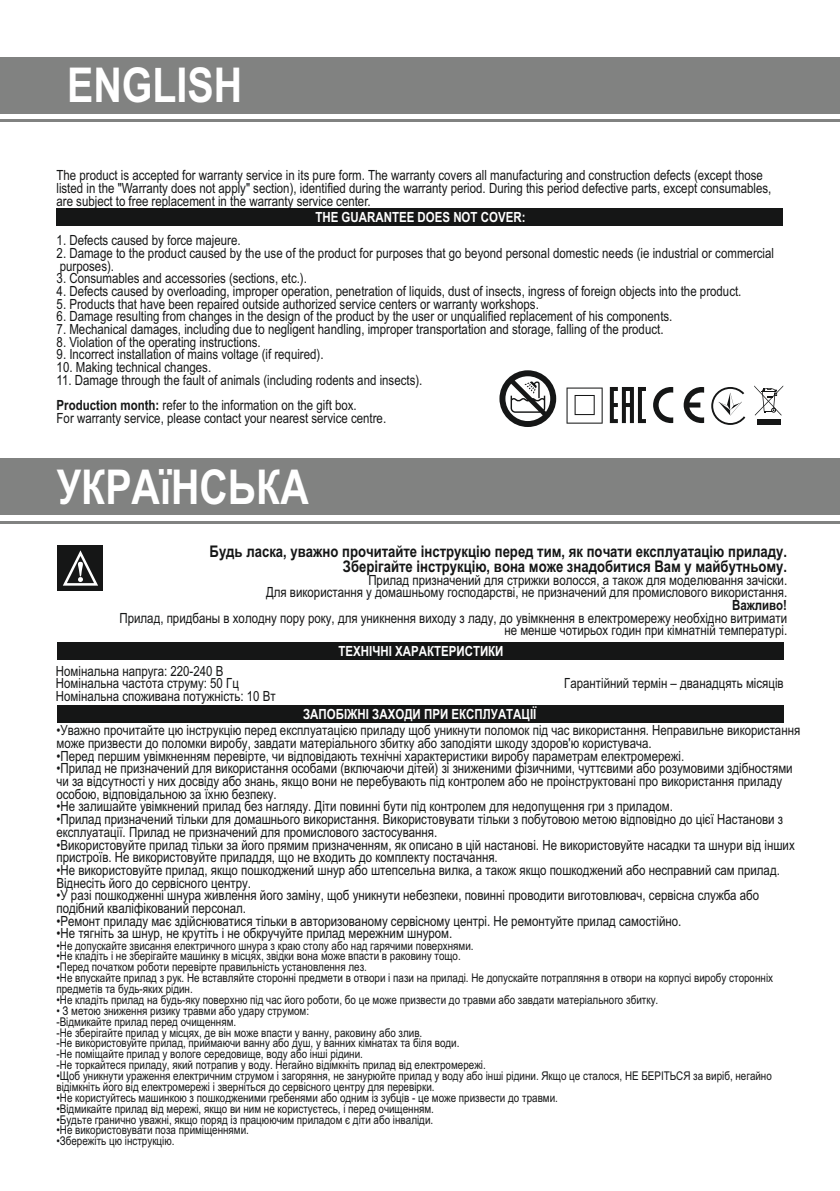
<style>
.page{position:relative;width:840px;height:1191px;background:#fff}
.page>*{position:absolute;margin:0;border:0;box-sizing:border-box;transform-origin:0 0}
.t1{font:700 48px "Arial Narrow";color:#fff}
.t2{font:700 16px/14.6px "Arial Narrow";color:#151616;text-align:right}
.t3{font:14px/12.6px "Arial Narrow";color:#151616}
.t4{font:700 14px "Arial Narrow";color:#fff}
.t5{font:700 14px "Arial Narrow";color:#151616}
.t6{font:12px/10.8px "Arial Narrow";color:#151616}
.s1{font-weight:700}
</style>
<div class="page">
<div style="left:0;top:57px;width:839px;height:56px;background:#818281"></div>
<hr style="left:0;top:119px;width:839px;height:3px;background:#818281">
<div style="left:57px;top:208px;width:725px;height:17px;background:#151616"></div>
<svg style="left:653px;top:387px;width:50px;height:36px"></svg>
<svg style="left:609px;top:387px;width:36px;height:36px"></svg>
<svg style="left:566px;top:387px;width:36px;height:36px"></svg>
<svg style="left:711px;top:387px;width:33px;height:38px"></svg>
<svg style="left:754px;top:385px;width:28px;height:30px"></svg>
<div style="left:756px;top:419px;width:24px;height:6px;background:#151616"></div>
<div style="left:57px;top:705px;width:725px;height:17px;background:#151616"></div>
<div style="left:57px;top:642px;width:726px;height:17px;background:#151616"></div>
<div style="left:58px;top:545px;width:45px;height:45px;background:#151616"></div>
<svg style="left:63px;top:550px;width:35px;height:35px"></svg>
<div style="left:0;top:458px;width:839px;height:57px;background:#818281"></div>
<hr style="left:0;top:521px;width:839px;height:2px;background:#818281">
<svg style="left:499px;top:370px;width:57px;height:57px"></svg>
<h1 class="t1" style="left:67px;top:67px;width:176px">ENGLISH</h1>
<p class="t3" style="left:56px;top:170px;width:716px">The product is accepted for warranty service in its pure form. The warranty covers all manufacturing and construction defects (except those listed in the "Warranty does not apply" section), identified during the warranty period. During this period defective parts, except consumables, are subject to free replacement in the warranty service center.</p>
<p class="t4" style="left:315px;top:212px;width:211px">THE GUARANTEE DOES NOT COVER:</p>
<p class="t3" style="left:57px;top:235px;width:185px">1. Defects caused by force majeure.</p>
<p class="t3" style="left:57px;top:248px;width:718px">2. Damage to the product caused by the use of the product for purposes that go beyond personal domestic needs (ie industrial or commercial purposes).</p>
<p class="t3" style="left:57px;top:273px;width:252px">3. Consumables and accessories (sections, etc.).</p>
<p class="t3" style="left:57px;top:286px;width:686px">4. Defects caused by overloading, improper operation, penetration of liquids, dust of insects, ingress of foreign objects into the product.</p>
<p class="t3" style="left:57px;top:299px;width:483px">5. Products that have been repaired outside authorized service centers or warranty workshops.</p>
<p class="t3" style="left:57px;top:311px;width:617px">6. Damage resulting from changes in the design of the product by the user or unqualified replacement of his components.</p>
<p class="t3" style="left:57px;top:324px;width:608px">7. Mechanical damages, including due to negligent handling, improper transportation and storage, falling of the product.</p>
<p class="t3" style="left:57px;top:337px;width:206px">8. Violation of the operating instructions.</p>
<p class="t3" style="left:57px;top:349px;width:268px">9. Incorrect installation of mains voltage (if required).</p>
<p class="t3" style="left:57px;top:362px;width:156px">10. Making technical changes.</p>
<p class="t3" style="left:57px;top:368px;width:367px;line-height:25.4px">11. Damage through the fault of animals (including rodents and insects).<br><span class="s1">Production month:</span> refer to the information on the gift box.</p>
<p class="t3" style="left:57px;top:413px;width:331px">For warranty service, please contact your nearest service centre.</p>
<h1 class="t1" style="left:57px;top:469px;width:253px">УКРАїНСЬКА</h1>
<p class="t2" style="left:209px;top:545px;width:578px">Будь ласка, уважно прочитайте інструкцію перед тим, як почати експлуатацію приладу.<br>Зберігайте інструкцію, вона може знадобитися Вам у майбутньому.</p>
<p class="t3" style="left:266px;top:574px;width:522px;text-align:right">Прилад призначений для стрижки волосся, а також для моделювання зачіски.<br>Для використання у домашньому господарстві, не призначений для промислового використання.</p>
<p class="t5" style="left:731px;top:600px;width:57px">Важливо!</p>
<p class="t3" style="left:119px;top:613px;width:669px;text-align:right">Прилад, придбаны в холодну пору року, для уникнення виходу з ладу, до увімкнення в електромережу необхідно витримати не менше чотирьох годин при кімнатній температурі.</p>
<p class="t3" style="left:56px;top:666px;width:221px">Номінальна напруга: 220-240 В<br>Номінальна частота струму: 50 Гц<br>Номінальна споживана потужність: 10 Вт</p>
<p class="t4" style="left:338px;top:646px;width:166px">ТЕХНІЧНІ ХАРАКТЕРИСТИКИ</p>
<p class="t3" style="left:564px;top:678px;width:221px">Гарантійний термін – дванадцять місяців</p>
<p class="t4" style="left:303px;top:709px;width:235px">ЗАПОБІЖНІ ЗАХОДИ ПРИ ЕКСПЛУАТАЦІЇ</p>
<p class="t3" style="left:56px;top:725px;width:744px">• Уважно прочитайте цю інструкцію перед експлуатацією приладу щоб уникнути поломок під час використання. Неправильне використання може призвести до поломки виробу, завдати матеріального збитку або заподіяти шкоду здоров'ю користувача.</p>
<p class="t3" style="left:56px;top:750px;width:629px">• Перед першим увімкненням перевірте, чи відповідають технічні характеристики виробу параметрам електромережі.</p>
<p class="t3" style="left:56px;top:763px;width:737px">• Прилад не призначений для використання особами (включаючи дітей) зі зниженими фізичними, чуттєвими або розумовими здібностями чи за відсутності у них досвіду або знань, якщо вони не перебувають під контролем або не проінструктовані про використання приладу особою, відповідальною за їхню безпеку.</p>
<p class="t3" style="left:56px;top:801px;width:617px">• Не залишайте увімкнений прилад без нагляду. Діти повинні бути під контролем для недопущення гри з приладом.</p>
<p class="t3" style="left:56px;top:814px;width:727px">• Прилад призначений тільки для домашнього використання. Використовувати тільки з побутовою метою відповідно до цієї Настанови з експлуатації. Прилад не призначений для промислового застосування.</p>
<p class="t3" style="left:56px;top:839px;width:739px">• Використовуйте прилад тільки за його прямим призначенням, як описано в цій настанові. Не використовуйте насадки та шнури від інших пристроїв. Не використовуйте приладдя, що не входить до комплекту постачання.</p>
<p class="t3" style="left:56px;top:865px;width:724px">• Не використовуйте прилад, якщо пошкоджений шнур або штепсельна вилка, а також якщо пошкоджений або несправний сам прилад.<br>Віднесіть його до сервісного центру.</p>
<p class="t3" style="left:56px;top:890px;width:704px">• У разі пошкодженні шнура живлення його заміну, щоб уникнути небезпеки, повинні проводити виготовлювач, сервісна служба або подібний кваліфікований персонал.</p>
<p class="t3" style="left:56px;top:915px;width:626px">• Ремонт приладу має здійснюватися тільки в авторизованому сервісному центрі. Не ремонтуйте прилад самостійно.</p>
<p class="t3" style="left:56px;top:928px;width:397px">• Не тягніть за шнур, не крутіть і не обкручуйте прилад мережним шнуром.</p>
<p class="t6" style="left:56px;top:941px;width:418px">• Не допускайте звисання електричного шнура з краю столу або над гарячими поверхнями.</p>
<p class="t6" style="left:56px;top:952px;width:405px">• Не кладіть і не зберігайте машинку в місцях, звідки вона може впасти в раковину тощо.</p>
<p class="t6" style="left:56px;top:962px;width:312px">• Перед початком роботи перевірте правильність установлення лез.</p>
<p class="t6" style="left:56px;top:973px;width:717px">• Не впускайте прилад з рук. Не вставляйте сторонні предмети в отвори і пази на приладі. Не допускайте потрапляння в отвори на корпусі виробу сторонніх предметів та будь-яких рідин.</p>
<p class="t6" style="left:56px;top:995px;width:603px">• Не кладіть прилад на будь-яку поверхню під час його роботи, бо це може призвести до травми або завдати матеріального збитку.</p>
<p class="t6" style="left:56px;top:1006px;width:254px">• З метою зниження ризику травми або удару струмом:</p>
<p class="t6" style="left:56px;top:1017px;width:181px">- Відмикайте прилад перед очищенням.</p>
<p class="t6" style="left:56px;top:1028px;width:367px">- Не зберігайте прилад у місцях, де він може впасти у ванну, раковину або злив.</p>
<p class="t6" style="left:56px;top:1038px;width:404px">- Не використовуйте прилад, приймаючи ванну або душ, у ванних кімнатах та біля води.</p>
<p class="t6" style="left:56px;top:1049px;width:308px">- Не поміщайте прилад у вологе середовище, воду або інші рідини.</p>
<p class="t6" style="left:56px;top:1060px;width:430px">- Не торкайтеся приладу, який потрапив у воду. Негайно відімкніть прилад від електромережі.</p>
<p class="t6" style="left:56px;top:1071px;width:716px">• Щоб уникнути ураження електричним струмом і загоряння, не занурюйте прилад у воду або інші рідини. Якщо це сталося, НЕ БЕРІТЬСЯ за виріб, негайно відімкніть його від електромережі і зверніться до сервісного центру для перевірки.</p>
<p class="t6" style="left:56px;top:1093px;width:502px">• Не користуйтесь машинкою з пошкодженими гребенями або одним із зубців - це може призвести до травми.</p>
<p class="t6" style="left:56px;top:1104px;width:379px">• Відмикайте прилад від мережі, якщо ви ним не користуєтесь, і перед очищенням.</p>
<p class="t6" style="left:56px;top:1115px;width:378px">• Будьте гранично уважні, якщо поряд із працюючим приладом є діти або інваліди.</p>
<p class="t6" style="left:56px;top:1125px;width:194px">• Не використовувати поза приміщеннями.</p>
<p class="t6" style="left:56px;top:1136px;width:120px">• Збережіть цю інструкцію.</p>
</div>
